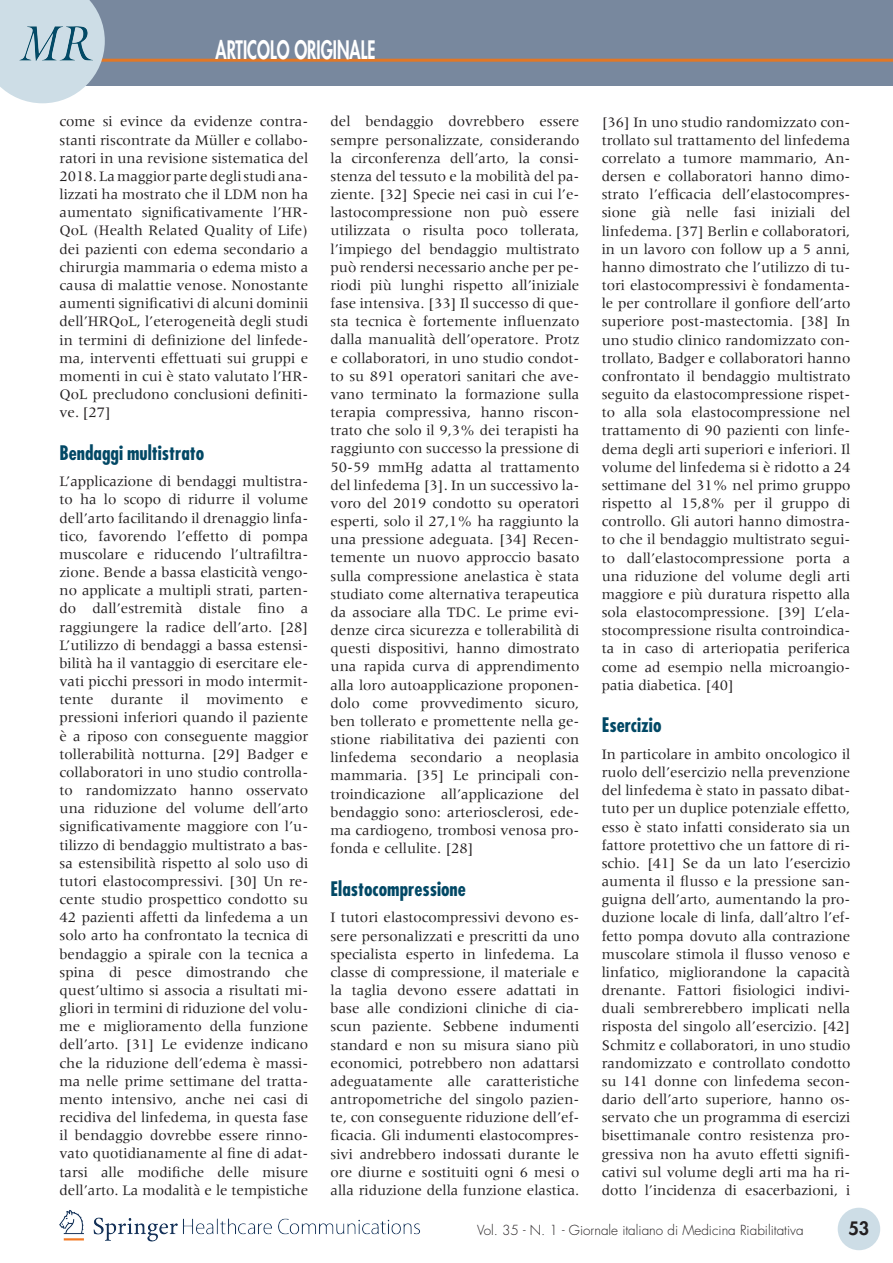
<style>
.page{position:relative;width:893px;height:1263px;background:#fff}
.page>*{position:absolute;margin:0;border:0;box-sizing:border-box;transform-origin:0 0}
.t1{font:800 24.75px "Futura";color:#fff;scale:.67 1}
.t2{font:700 condensed 19.5px "Futura";color:#024865}
.t3{font:800 18px "Futura";color:#231f20}
.t4{font:15px/18.1px "Meridien";color:#231f20;text-align:justify}
.t5{font:300 13.5px "Futura";color:#231f20}
</style>
<div class="page">
<div style="left:0;top:0;width:893px;height:85px;background:#78889e"></div>
<hr style="left:96px;top:59px;width:797px;height:3px;background:#e27725">
<svg style="left:0;top:0;width:105px;height:103px;background:#cbdae3"></svg>
<img style="left:59px;top:1210px;width:361px;height:32px">
<img style="left:20px;top:27px;width:73px;height:33px">
<div style="left:838px;top:1208px;width:42px;height:42px;background:#cddde6;border-radius:50%"></div>
<h1 class="t1" style="left:216px;top:33px;width:240px">ARTICOLO ORIGINALE</h1>
<p class="t4" style="left:60px;top:113px;width:250px">come si evince da evidenze contra&shy;stanti riscontrate da Müller e collabo&shy;ratori in una revisione sistematica del 2018. La maggior parte degli studi ana&shy;lizzati ha mostrato che il LDM non ha aumentato significativamente l’HR-QoL (Health Related Quality of Life) dei pazienti con edema secondario a chirurgia mammaria o edema misto a causa di malattie venose. Nonostante aumenti significativi di alcuni dominii dell’HRQoL, l’eterogeneità degli studi in termini di definizione del linfede&shy;ma, interventi effettuati sui gruppi e momenti in cui è stato valutato l’HR-QoL precludono conclusioni definiti&shy;ve. [27]</p>
<h2 class="t2" style="left:60px;top:440px;width:146px">Bendaggi multistrato</h2>
<p class="t4" style="left:60px;top:472px;width:250px">L’applicazione di bendaggi multistra&shy;to ha lo scopo di ridurre il volume dell’arto facilitando il drenaggio linfa&shy;tico, favorendo l’effetto di pompa muscolare e riducendo l’ultrafiltra&shy;zione. Bende a bassa elasticità vengo&shy;no applicate a multipli strati, parten&shy;do dall’estremità distale fino a raggiungere la radice dell’arto. [28] L’utilizzo di bendaggi a bassa estensi&shy;bilità ha il vantaggio di esercitare ele&shy;vati picchi pressori in modo intermit&shy;tente durante il movimento e pressioni inferiori quando il paziente è a riposo con conseguente maggior tollerabilità notturna. [29] Badger e collaboratori in uno studio controlla&shy;to randomizzato hanno osservato una riduzione del volume dell’arto significativamente maggiore con l’u&shy;tilizzo di bendaggio multistrato a bas&shy;sa estensibilità rispetto al solo uso di tutori elastocompressivi. [30] Un re&shy;cente studio prospettico condotto su 42 pazienti affetti da linfedema a un solo arto ha confrontato la tecnica di bendaggio a spirale con la tecnica a spina di pesce dimostrando che quest’ultimo si associa a risultati mi&shy;gliori in termini di riduzione del volu&shy;me e miglioramento della funzione dell’arto. [31] Le evidenze indicano che la riduzione dell’edema è massi&shy;ma nelle prime settimane del tratta&shy;mento intensivo, anche nei casi di recidiva del linfedema, in questa fase il bendaggio dovrebbe essere rinno&shy;vato quotidianamente al fine di adat&shy;tarsi alle modifiche delle misure dell’arto. La modalità e le tempistiche</p>
<p class="t4" style="left:331px;top:112px;width:250px">del bendaggio dovrebbero essere sempre personalizzate, considerando la circonferenza dell’arto, la consi&shy;stenza del tessuto e la mobilità del pa&shy;ziente. [32] Specie nei casi in cui l’e&shy;lastocompressione non può essere utilizzata o risulta poco tollerata, l’impiego del bendaggio multistrato può rendersi necessario anche per pe&shy;riodi più lunghi rispetto all’iniziale fase intensiva. [33] Il successo di que&shy;sta tecnica è fortemente influenzato dalla manualità dell’operatore. Protz e collaboratori, in uno studio condot&shy;to su 891 operatori sanitari che ave&shy;vano terminato la formazione sulla terapia compressiva, hanno riscon&shy;trato che solo il 9,3% dei terapisti ha raggiunto con successo la pressione di 50-59 mmHg adatta al trattamento del linfedema [3]. In un successivo la&shy;voro del 2019 condotto su operatori esperti, solo il 27,1% ha raggiunto la una pressione adeguata. [34] Recen&shy;temente un nuovo approccio basato sulla compressione anelastica è stata studiato come alternativa terapeutica da associare alla TDC. Le prime evi&shy;denze circa sicurezza e tollerabilità di questi dispositivi, hanno dimostrato una rapida curva di apprendimento alla loro autoapplicazione proponen&shy;dolo come provvedimento sicuro, ben tollerato e promettente nella ge&shy;stione riabilitativa dei pazienti con linfedema secondario a neoplasia mammaria. [35] Le principali con&shy;troindicazione all’applicazione del bendaggio sono: arteriosclerosi, ede&shy;ma cardiogeno, trombosi venosa pro&shy;fonda e cellulite. [28]</p>
<h2 class="t2" style="left:331px;top:876px;width:137px">Elastocompressione</h2>
<p class="t4" style="left:331px;top:908px;width:250px">I tutori elastocompressivi devono es&shy;sere personalizzati e prescritti da uno specialista esperto in linfedema. La classe di compressione, il materiale e la taglia devono essere adattati in base alle condizioni cliniche di cia&shy;scun paziente. Sebbene indumenti standard e non su misura siano più economici, potrebbero non adattarsi adeguatamente alle caratteristiche antropometriche del singolo pazien&shy;te, con conseguente riduzione dell’ef&shy;ficacia. Gli indumenti elastocompres&shy;sivi andrebbero indossati durante le ore diurne e sostituiti ogni 6 mesi o alla riduzione della funzione elastica.</p>
<p class="t4" style="left:602px;top:113px;width:250px">[36] In uno studio randomizzato con&shy;trollato sul trattamento del linfedema correlato a tumore mammario, An&shy;dersen e collaboratori hanno dimo&shy;strato l’efficacia dell’elastocompres&shy;sione già nelle fasi iniziali del linfedema. [37] Berlin e collaboratori, in un lavoro con follow up a 5 anni, hanno dimostrato che l’utilizzo di tu&shy;tori elastocompressivi è fondamenta&shy;le per controllare il gonfiore dell’arto superiore post-mastectomia. [38] In uno studio clinico randomizzato con&shy;trollato, Badger e collaboratori hanno confrontato il bendaggio multistrato seguito da elastocompressione rispet&shy;to alla sola elastocompressione nel trattamento di 90 pazienti con linfe&shy;dema degli arti superiori e inferiori. Il volume del linfedema si è ridotto a 24 settimane del 31% nel primo gruppo rispetto al 15,8% per il gruppo di controllo. Gli autori hanno dimostra&shy;to che il bendaggio multistrato segui&shy;to dall’elastocompressione porta a una riduzione del volume degli arti maggiore e più duratura rispetto alla sola elastocompressione. [39] L’ela&shy;stocompressione risulta controindica&shy;ta in caso di arteriopatia periferica come ad esempio nella microangio&shy;patia diabetica. [40]</p>
<h2 class="t2" style="left:602px;top:713px;width:61px">Esercizio</h2>
<p class="t4" style="left:602px;top:745px;width:250px">In particolare in ambito oncologico il ruolo dell’esercizio nella prevenzione del linfedema è stato in passato dibat&shy;tuto per un duplice potenziale effetto, esso è stato infatti considerato sia un fattore protettivo che un fattore di ri&shy;schio. [41] Se da un lato l’esercizio aumenta il flusso e la pressione san&shy;guigna dell’arto, aumentando la pro&shy;duzione locale di linfa, dall’altro l’ef&shy;fetto pompa dovuto alla contrazione muscolare stimola il flusso venoso e linfatico, migliorandone la capacità drenante. Fattori fisiologici indivi&shy;duali sembrerebbero implicati nella risposta del singolo all’esercizio. [42] Schmitz e collaboratori, in uno studio randomizzato e controllato condotto su 141 donne con linfedema secon&shy;dario dell’arto superiore, hanno os&shy;servato che un programma di esercizi bisettimanale contro resistenza pro&shy;gressiva non ha avuto effetti signifi&shy;cativi sul volume degli arti ma ha ri&shy;dotto l’incidenza di esacerbazioni, i</p>
<p class="t5" style="left:477px;top:1221px;width:328px">Vol. 35 - N. 1 - Giornale italiano di Medicina Riabilitativa</p>
<p class="t3" style="left:848px;top:1216px;width:22px">53</p>
</div>
